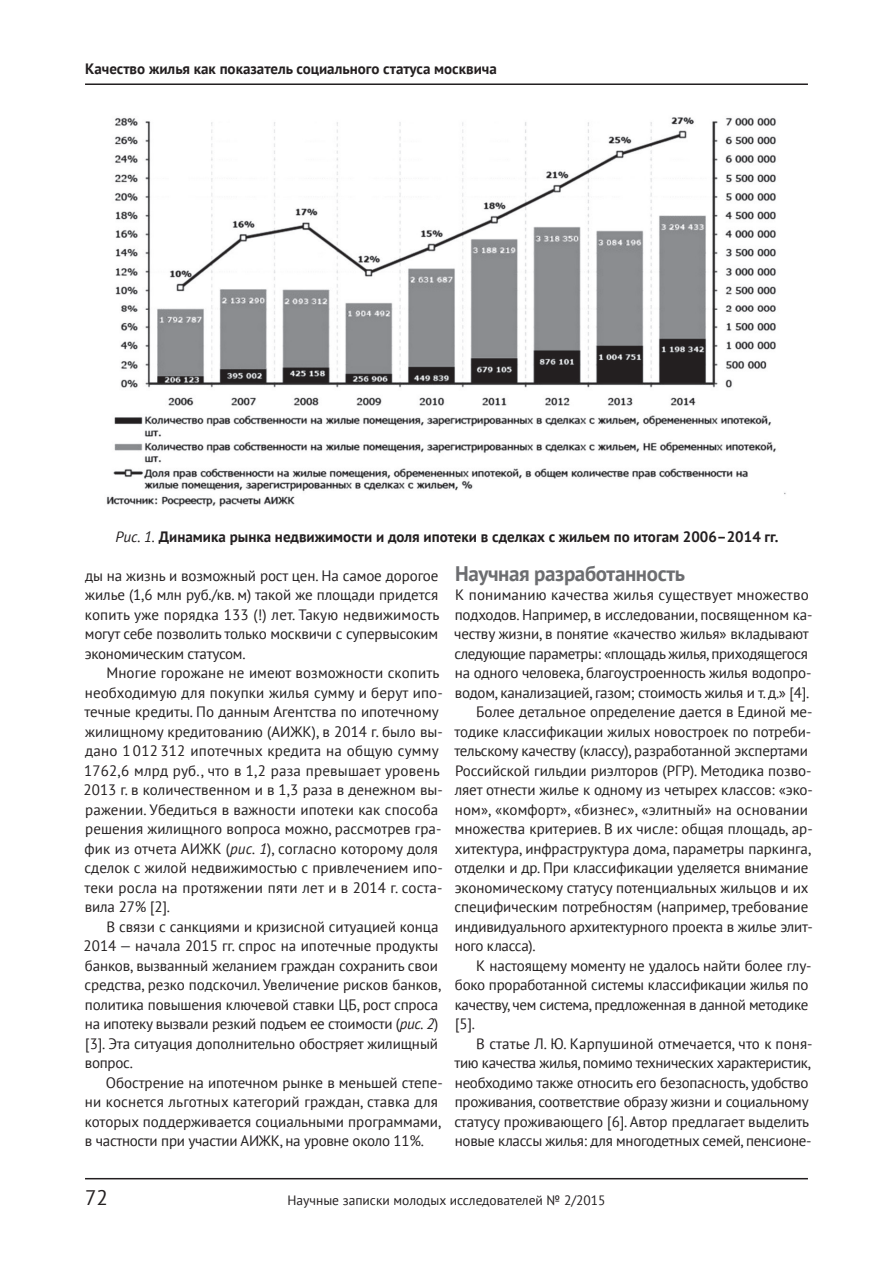
<style>
.page{position:relative;width:893px;height:1263px;background:#fff}
.page>*{position:absolute;margin:0;border:0;box-sizing:border-box;transform-origin:0 0}
.t1{font:700 21px "PT Sans";letter-spacing:-.02em;color:#6c6d70}
.t2{font:21px "PT Sans";color:#231f20}
.t3{font:15px/19.5px "PT Sans";letter-spacing:-.005em;color:#231f20}
.t4{font:15px "PT Sans";letter-spacing:-.025em;color:#231f20}
.t5{font:700 15px "PT Sans";color:#231f20}
.t6{font:13.5px "PT Sans";color:#231f20}
.s1{font-weight:400;font-style:italic}
.s2{font-style:italic}
</style>
<div class="page">
<hr style="left:85px;top:1178px;width:723px;height:1px;background:#231f20">
<hr style="left:85px;top:83px;width:723px;height:2px;background:#231f20">
<img style="left:106px;top:117px;width:680px;height:390px">
<p class="t5" style="left:85px;top:58px;width:413px">Качество жилья как показатель социального статуса москвича</p>
<p class="t5" style="left:115px;top:526px;width:664px"><span class="s1">Рис. 1.</span> Динамика рынка недвижимости и доля ипотеки в сделках с жильем по итогам 2006–2014 гг.</p>
<p class="t3" style="left:85px;top:565px;width:356px;text-align:justify">ды на жизнь и возможный рост цен. На самое дорогое жилье (1,6 млн руб./кв. м) такой же площади придется копить уже порядка 133 (!) лет. Такую недвижимость могут себе позволить только москвичи с супервысоким экономическим статусом.</p>
<p class="t3" style="left:84px;top:663px;width:361px;text-indent:23px">Многие горожане не имеют возможности скопить необходимую для покупки жилья сумму и берут ипо&shy;течные кредиты. По данным Агентства по ипотечному жилищному кредитованию (АИЖК), в 2014 г. было вы&shy;дано 1 012 312 ипотечных кредита на общую сумму 1762,6 млрд руб., что в 1,2 раза превышает уровень 2013 г. в количественном и в 1,3 раза в денежном вы&shy;ражении. Убедиться в важности ипотеки как способа решения жилищного вопроса можно, рассмотрев гра&shy;фик из отчета АИЖК (<span class="s2">рис. 1</span>), согласно которому доля сделок с жилой недвижимостью с привлечением ипо&shy;теки росла на протяжении пяти лет и в 2014 г. соста&shy;вила 27% [2].</p>
<p class="t3" style="left:84px;top:916px;width:359px;text-indent:23px">В связи с санкциями и кризисной ситуацией конца 2014 — начала 2015 гг. спрос на ипотечные продукты банков, вызванный желанием граждан сохранить свои средства, резко подскочил. Увеличение рисков банков, политика повышения ключевой ставки ЦБ, рост спроса на ипотеку вызвали резкий подъем ее стоимости (<span class="s2">рис. 2</span>) [3]. Эта ситуация дополнительно обостряет жилищный вопрос.</p>
<p class="t3" style="left:85px;top:1072px;width:359px;text-indent:21px">Обострение на ипотечном рынке в меньшей степе&shy;ни коснется льготных категорий граждан, ставка для которых поддерживается социальными программами, в частности при участии АИЖК, на уровне около 11%.</p>
<h1 class="t1" style="left:455px;top:559px;width:232px">Научная разработанность</h1>
<p class="t3" style="left:455px;top:585px;width:355px">К пониманию качества жилья существует множество</p>
<p class="t3" style="left:455px;top:604px;width:359px">подходов. Например, в исследовании, посвященном ка-</p>
<p class="t3" style="left:454px;top:624px;width:356px">честву жизни, в понятие «качество жилья» вкладывают</p>
<p class="t4" style="left:454px;top:644px;width:355px">следующие параметры: «площадь жилья, приходящегося</p>
<p class="t3" style="left:455px;top:663px;width:358px">на одного человека, благоустроенность жилья водопро-</p>
<p class="t3" style="left:455px;top:682px;width:356px">водом, канализацией, газом; стоимость жилья и т. д.» [4].</p>
<p class="t3" style="left:476px;top:702px;width:338px">Более детальное определение дается в Единой ме-</p>
<p class="t3" style="left:454px;top:721px;width:358px">тодике классификации жилых новостроек по потреби-</p>
<p class="t3" style="left:454px;top:741px;width:355px">тельскому качеству (классу), разработанной экспертами</p>
<p class="t3" style="left:455px;top:760px;width:358px">Российской гильдии риэлторов (РГР). Методика позво-</p>
<p class="t3" style="left:455px;top:780px;width:360px">ляет отнести жилье к одному из четырех классов: «эко-</p>
<p class="t3" style="left:455px;top:799px;width:355px">ном», «комфорт», «бизнес», «элитный» на основании</p>
<p class="t3" style="left:455px;top:819px;width:359px">множества критериев. В их числе: общая площадь, ар-</p>
<p class="t3" style="left:455px;top:838px;width:358px">хитектура, инфраструктура дома, параметры паркинга,</p>
<p class="t3" style="left:454px;top:858px;width:356px">отделки и др. При классификации уделяется внимание</p>
<p class="t3" style="left:455px;top:877px;width:355px">экономическому статусу потенциальных жильцов и их</p>
<p class="t3" style="left:454px;top:897px;width:355px">специфическим потребностям (например, требование</p>
<p class="t3" style="left:455px;top:916px;width:359px">индивидуального архитектурного проекта в жилье элит-</p>
<p class="t3" style="left:455px;top:936px;width:82px">ного класса).</p>
<p class="t3" style="left:476px;top:955px;width:337px">К настоящему моменту не удалось найти более глу-</p>
<p class="t3" style="left:455px;top:975px;width:355px">боко проработанной системы классификации жилья по</p>
<p class="t4" style="left:455px;top:995px;width:355px">качеству, чем система, предложенная в данной методике</p>
<p class="t3" style="left:455px;top:1014px;width:21px">[5].</p>
<p class="t3" style="left:476px;top:1033px;width:338px">В статье Л. Ю. Карпушиной отмечается, что к поня-</p>
<p class="t4" style="left:454px;top:1053px;width:358px">тию качества жилья, помимо технических характеристик,</p>
<p class="t3" style="left:455px;top:1072px;width:355px">необходимо также относить его безопасность, удобство</p>
<p class="t3" style="left:455px;top:1092px;width:355px">проживания, соответствие образу жизни и социальному</p>
<p class="t3" style="left:454px;top:1111px;width:356px">статусу проживающего [6]. Автор предлагает выделить</p>
<p class="t3" style="left:455px;top:1131px;width:358px">новые классы жилья: для многодетных семей, пенсионе-</p>
<h1 class="t2" style="left:85px;top:1184px;width:24px">72</h1>
<p class="t6" style="left:287px;top:1191px;width:320px">Научные записки молодых исследователей № 2/2015</p>
</div>
